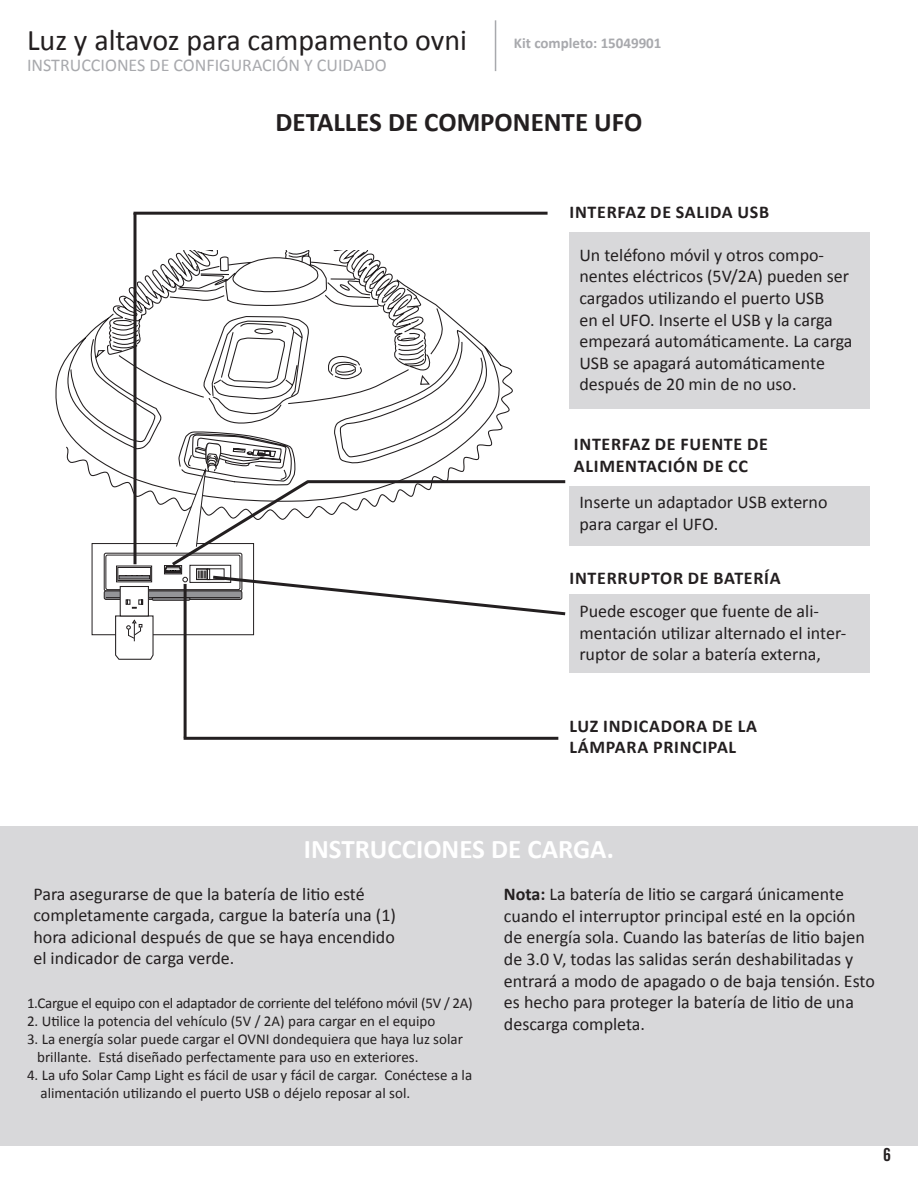
<style>
.page{position:relative;width:918px;height:1188px;background:#fff}
.page>*{position:absolute;margin:0;border:0;box-sizing:border-box;transform-origin:0 0}
.t1{font:30px "Calibri";color:#231f20}
.t2{font:700 27px "Calibri";color:#231f20}
.t3{font:700 27px "Calibri";color:#fff}
.t4{font:18px/21.6px "Calibri";color:#231f20}
.t5{font:700 18px/21.6px "Calibri";letter-spacing:.04em;color:#231f20}
.t6{font:18px "Calibri";color:#a8a9ad}
.t7{font:18px "Trade Gothic Bold Cond Twenty";color:#231f20}
.t8{font:15px/18px "Calibri";color:#231f20}
.t9{font:15px "Calibri";letter-spacing:-.02em;color:#231f20}
.t10{font:700 15px "Calibri";color:#a8a9ad}
.s1{font-weight:700}
</style>
<div class="page">
<hr style="left:495px;top:20px;width:1px;height:51px;background:#a8a9ad">
<svg style="left:55px;top:251px;width:355px;height:226px"></svg>
<div style="left:104px;top:591px;width:138px;height:9px;border:1px solid #231f20;border-radius:2px"></div>
<hr style="left:134px;top:213px;width:2px;height:351px;background:#231f20">
<hr style="left:134px;top:212px;width:414px;height:3px;background:#231f20">
<hr style="left:184px;top:584px;width:3px;height:154px;background:#231f20">
<hr style="left:184px;top:737px;width:374px;height:3px;background:#231f20">
<div style="left:569px;top:232px;width:300px;height:177px;background:#d8d8da"></div>
<div style="left:569px;top:486px;width:300px;height:59px;background:#d8d8da"></div>
<div style="left:569px;top:595px;width:300px;height:78px;background:#d8d8da"></div>
<div style="left:0;top:826px;width:918px;height:320px;background:#d8d8da"></div>
<svg style="left:106px;top:288px;width:460px;height:372px"></svg>
<h1 class="t1" style="left:27px;top:21px;width:442px">Luz y altavoz para campamento ovni</h1>
<p class="t6" style="left:27px;top:54px;width:361px">INSTRUCCIONES DE CONFIGURACIÓN Y CUIDADO</p>
<p class="t10" style="left:514px;top:34px;width:149px">Kit completo: 15049901</p>
<h2 class="t2" style="left:276px;top:106px;width:368px">DETALLES DE COMPONENTE UFO</h2>
<p class="t5" style="left:570px;top:201px;width:201px">INTERFAZ DE SALIDA USB</p>
<p class="t4" style="left:579px;top:243px;width:275px">Un teléfono móvil y otros compo&shy;nentes eléctricos (5V/2A) pueden ser cargados utilizando el puerto USB<br>en el UFO. Inserte el USB y la carga empezará automáticamente. La carga USB se apagará automáticamente después de 20 min de no uso.</p>
<p class="t5" style="left:574px;top:433px;width:196px">INTERFAZ DE FUENTE DE<br>ALIMENTACIÓN DE CC</p>
<p class="t4" style="left:579px;top:491px;width:250px">Inserte un adaptador USB externo para cargar el UFO.</p>
<p class="t5" style="left:570px;top:566px;width:213px">INTERRUPTOR DE BATERÍA</p>
<p class="t4" style="left:579px;top:599px;width:268px">Puede escoger que fuente de ali&shy;mentación utilizar alternado el inter&shy;ruptor de solar a batería externa,</p>
<p class="t5" style="left:570px;top:714px;width:189px">LUZ INDICADORA DE LA<br>LÁMPARA PRINCIPAL</p>
<h2 class="t3" style="left:304px;top:832px;width:312px">INSTRUCCIONES DE CARGA.</h2>
<p class="t4" style="left:33px;top:882px;width:364px">Para asegurarse de que la batería de litio esté completamente cargada, cargue la batería una (1) hora adicional después de que se haya encendido el indicador de carga verde.</p>
<p class="t4" style="left:504px;top:883px;width:373px"><span class="s1">Nota:</span> La batería de litio se cargará únicamente cuando el interruptor principal esté en la opción de energía sola. Cuando las baterías de litio bajen de 3.0 V, todas las salidas serán deshabilitadas y entrará a modo de apagado o de baja tensión. Esto es hecho para proteger la batería de litio de una descarga completa.</p>
<p class="t9" style="left:27px;top:993px;width:447px">1.Cargue el equipo con el adaptador de corriente del teléfono móvil (5V / 2A)</p>
<p class="t8" style="left:27px;top:1011px;width:410px">2. Utilice la potencia del vehículo (5V / 2A) para cargar en el equipo</p>
<p class="t8" style="left:37px;top:1029px;width:427px;text-indent:-10px">3. La energía solar puede cargar el OVNI dondequiera que haya luz solar brillante. Está diseñado perfectamente para uso en exteriores.</p>
<p class="t8" style="left:41px;top:1065px;width:433px;text-indent:-14px">4. La ufo Solar Camp Light es fácil de usar y fácil de cargar. Conéctese a la alimentación utilizando el puerto USB o déjelo reposar al sol.</p>
<p class="t7" style="left:883px;top:1144px;width:9px">6</p>
</div>
